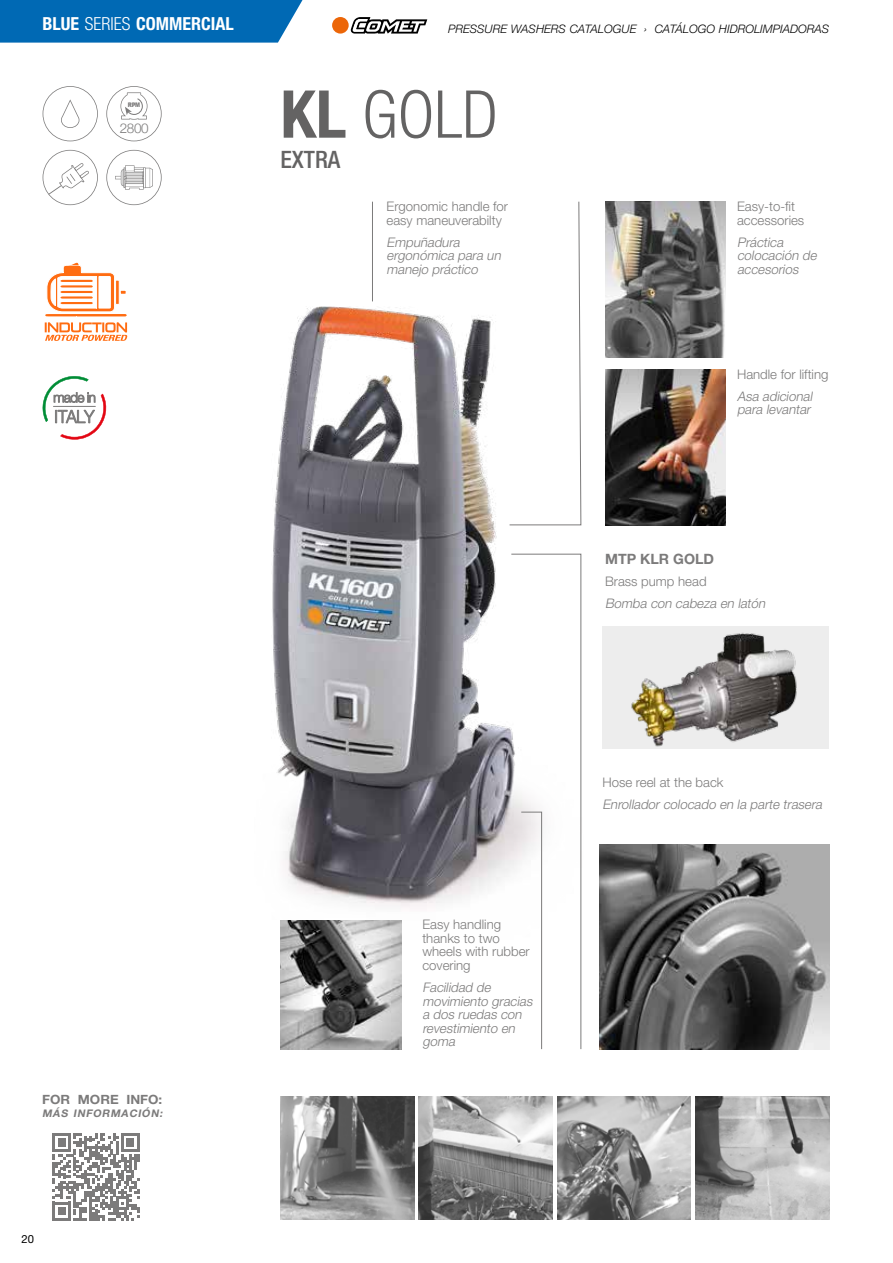
<style>
.page{position:relative;width:893px;height:1263px;background:#fff}
.page>*{position:absolute;margin:0;border:0;box-sizing:border-box;transform-origin:0 0}
.t1{font:300 condensed 66px "Helvetica Neue LT Pro";color:#646363}
.t2{font:500 condensed 24px "Helvetica Neue LT Pro";color:#646363}
.t3{font:700 condensed 18px "Helvetica Neue LT Pro";color:#fff}
.t4{font:700 14.25px "Helvetica Neue LT Pro";color:#7c7b7b}
.t5{font:300 13.5px "Helvetica Neue";color:#7c7b7b}
.t6{font:italic 300 13.2px/13.5px "Helvetica Neue LT Pro";color:#7c7b7b}
.t7{font:300 13.2px/13.6px "Helvetica Neue LT Pro";color:#7c7b7b}
.t8{font:700 12.75px "Helvetica Neue LT Pro";color:#7c7b7b;scale:1.05 1}
.t9{font:italic 300 11.7px "Helvetica Neue LT Pro";color:#000}
.t10{font:11.25px "Helvetica Neue LT Pro";color:#000}
.t11{font:italic 700 10.5px "Helvetica Neue LT Pro";color:#7c7b7b}
.t12{font:900 6.3px "Arial";color:#7c7b7b;scale:.83 1}
.s1{font-weight:300}
.s2{font-weight:700}
</style>
<div class="page">
<img style="left:272px;top:307px;width:310px;height:632px">
<div style="left:602px;top:626px;width:227px;height:123px;background:#ededed"></div>
<img style="left:631px;top:632px;width:166px;height:115px">
<img style="left:557px;top:1097px;width:134px;height:123px">
<img style="left:419px;top:1097px;width:134px;height:123px">
<img style="left:695px;top:1097px;width:134px;height:123px">
<img style="left:280px;top:1097px;width:134px;height:123px">
<svg style="left:53px;top:1133px;width:87px;height:87px"></svg>
<hr style="left:372px;top:202px;width:1px;height:99px;background:#7c7b7b">
<img style="left:600px;top:845px;width:229px;height:204px">
<svg style="left:511px;top:554px;width:70px;height:495px"></svg>
<img style="left:280px;top:920px;width:121px;height:129px">
<img style="left:605px;top:202px;width:120px;height:156px">
<img style="left:605px;top:369px;width:120px;height:156px">
<svg style="left:509px;top:201px;width:72px;height:324px"></svg>
<svg style="left:43px;top:86px;width:55px;height:55px"></svg>
<svg style="left:43px;top:150px;width:55px;height:55px"></svg>
<svg style="left:48px;top:185px;width:13px;height:10px"></svg>
<svg style="left:106px;top:86px;width:56px;height:55px"></svg>
<svg style="left:106px;top:150px;width:56px;height:55px"></svg>
<svg style="left:44px;top:263px;width:84px;height:78px"></svg>
<svg style="left:43px;top:376px;width:63px;height:64px"></svg>
<div style="left:0;top:0;width:303px;height:43px;background:#0069b4"></div>
<svg style="left:350px;top:17px;width:77px;height:17px"></svg>
<div style="left:332px;top:17px;width:17px;height:17px;background:#ec6608;border-radius:50%"></div>
<h3 class="t3" style="left:43px;top:13px;width:193px">BLUE <span class="s1">SERIES</span> COMMERCIAL</h3>
<p class="t9" style="left:448px;top:22px;width:383px">PRESSURE WASHERS CATALOGUE › CATÁLOGO HIDROLIMPIADORAS</p>
<p class="t12" style="left:128px;top:101px;width:16px">RPM</p>
<p class="t5" style="left:120px;top:117px;width:30px">2800</p>
<h1 class="t1" style="left:280px;top:76px;width:219px"><span class="s2">KL</span> GOLD</h1>
<h2 class="t2" style="left:280px;top:145px;width:61px">EXTRA</h2>
<p class="t7" style="left:387px;top:199px;width:123px">Ergonomic handle for easy maneuverabilty</p>
<p class="t6" style="left:387px;top:235px;width:118px">Empuñadura ergonómica para un manejo práctico</p>
<p class="t7" style="left:737px;top:199px;width:69px">Easy-to-fit accessories</p>
<p class="t6" style="left:737px;top:235px;width:84px">Práctica colocación de accesorios</p>
<p class="t7" style="left:737px;top:367px;width:93px">Handle for lifting</p>
<p class="t6" style="left:737px;top:389px;width:79px">Asa adicional para levantar</p>
<p class="t4" style="left:605px;top:550px;width:110px">MTP KLR GOLD</p>
<p class="t7" style="left:605px;top:574px;width:103px">Brass pump head</p>
<p class="t6" style="left:605px;top:596px;width:164px">Bomba con cabeza en latón</p>
<p class="t8" style="left:42px;top:1091px;width:116px">FOR MORE INFO:</p>
<p class="t11" style="left:42px;top:1107px;width:124px">MÁS INFORMACIÓN:</p>
<p class="t10" style="left:22px;top:1233px;width:14px">20</p>
<p class="t7" style="left:422px;top:918px;width:109px">Easy handling thanks to two wheels with rubber covering</p>
<p class="t6" style="left:422px;top:980px;width:114px">Facilidad de movimiento gracias a dos ruedas con revestimiento en goma</p>
<p class="t7" style="left:602px;top:775px;width:123px">Hose reel at the back</p>
<p class="t6" style="left:602px;top:797px;width:224px">Enrollador colocado en la parte trasera</p>
</div>
